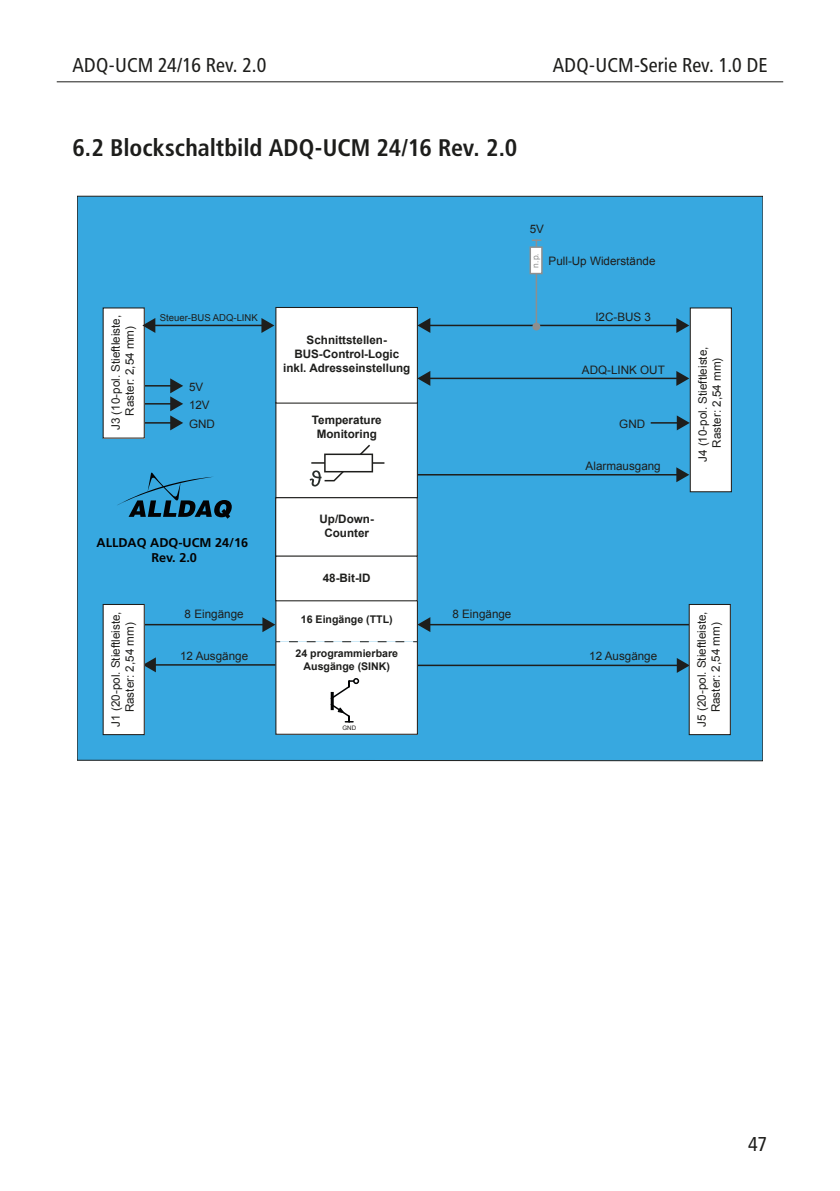
<style>
.page{position:relative;width:840px;height:1191px;background:#fff}
.page>*{position:absolute;margin:0;border:0;box-sizing:border-box;transform-origin:0 0}
.t1{font:700 condensed 24px "Frutiger LT Std";color:#1d1d1b}
.t2{font:condensed 20px "Frutiger LT Std";color:#1d1d1b}
.t3{font:700 12.6px/15.2px "Frutiger LT Std";color:#020203;text-align:center}
.t4{font:11.6px/14px "Arial";color:#1e1e1c;text-align:center}
.t5{font:700 11.6px/14px "Arial";color:#1e1e1c;text-align:center}
.t6{font:700 10.6px/12.8px "Arial";color:#1e1e1c;text-align:center}
.t7{font:9.6px "Arial";color:#1e1e1c}
.t8{font:8.4px "Arial";color:#8e8f8f}
.t9{font:6.2px "Arial";color:#1e1e1c}
</style>
<div class="page">
<hr style="left:57px;top:81px;width:725px;height:1px;background:#1d1d1b">
<div style="left:77px;top:195px;width:685px;height:566px;background:#37a8e0"></div>
<svg style="left:116px;top:472px;width:116px;height:47px;background:#2b85b1"></svg>
<svg style="left:145px;top:378px;width:38px;height:52px;background:#318bb7"></svg>
<hr style="left:417px;top:664px;width:261px;height:2px;background:#1e1e1c">
<svg style="left:676px;top:658px;width:12px;height:15px"></svg>
<hr style="left:428px;top:624px;width:261px;height:1px;background:#1e1e1c">
<svg style="left:417px;top:617px;width:13px;height:15px"></svg>
<hr style="left:154px;top:664px;width:121px;height:1px;background:#1e1e1c">
<svg style="left:145px;top:657px;width:11px;height:15px"></svg>
<hr style="left:143px;top:624px;width:121px;height:1px;background:#1e1e1c">
<svg style="left:262px;top:617px;width:13px;height:15px"></svg>
<div style="left:103px;top:308px;width:41px;height:130px;background:#fff"></div>
<div style="left:103px;top:307px;width:42px;height:131px;border:1px solid #1e1e1c"></div>
<div style="left:276px;top:402px;width:141px;height:96px;background:#fff"></div>
<div style="left:276px;top:307px;width:141px;height:96px;background:#fff"></div>
<div style="left:275px;top:307px;width:142px;height:96px;border:1px solid #1e1e1c"></div>
<div style="left:276px;top:498px;width:141px;height:236px;background:#fff"></div>
<div style="left:275px;top:497px;width:142px;height:238px;border:1px solid #1e1e1c"></div>
<div style="left:688px;top:604px;width:42px;height:130px;background:#fff"></div>
<div style="left:688px;top:604px;width:42px;height:131px;border:1px solid #1e1e1c"></div>
<div style="left:103px;top:604px;width:41px;height:130px;background:#fff"></div>
<div style="left:103px;top:604px;width:42px;height:131px;border:1px solid #1e1e1c"></div>
<hr style="left:311px;top:462px;width:73px;height:2px;background:#1e1e1c">
<div style="left:324px;top:453px;width:49px;height:19px;border:2px solid #1e1e1c"></div>
<svg style="left:309px;top:444px;width:62px;height:42px"></svg>
<svg style="left:330px;top:678px;width:29px;height:45px"></svg>
<svg style="left:289px;top:641px;width:128px;height:1px"></svg>
<hr style="left:153px;top:325px;width:110px;height:1px;background:#1e1e1c">
<svg style="left:261px;top:318px;width:13px;height:15px"></svg>
<svg style="left:142px;top:318px;width:13px;height:15px"></svg>
<hr style="left:428px;top:325px;width:250px;height:1px;background:#1e1e1c">
<svg style="left:676px;top:318px;width:13px;height:15px"></svg>
<svg style="left:417px;top:318px;width:13px;height:15px"></svg>
<hr style="left:535px;top:240px;width:2px;height:86px;background:#8e8f8f">
<div style="left:532px;top:322px;width:8px;height:8px;background:#8e8f8f;border-radius:50%"></div>
<div style="left:530px;top:247px;width:11px;height:26px;background:#fff"></div>
<div style="left:529px;top:246px;width:13px;height:28px;border:2px solid #8e8f8f"></div>
<svg style="left:531px;top:239px;width:10px;height:2px"></svg>
<svg style="left:650px;top:415px;width:39px;height:15px"></svg>
<hr style="left:428px;top:378px;width:250px;height:1px;background:#1e1e1c">
<svg style="left:676px;top:371px;width:13px;height:15px"></svg>
<svg style="left:417px;top:371px;width:13px;height:15px"></svg>
<hr style="left:417px;top:474px;width:261px;height:1px;background:#1e1e1c">
<svg style="left:676px;top:467px;width:13px;height:15px"></svg>
<div style="left:690px;top:308px;width:41px;height:184px;background:#fff"></div>
<div style="left:689px;top:307px;width:42px;height:185px;border:1px solid #1e1e1c"></div>
<div style="left:275px;top:497px;width:142px;height:60px;border:1px solid #1e1e1c"></div>
<h2 class="t2" style="left:72px;top:53px;width:195px">ADQ-UCM 24/16 Rev. 2.0</h2>
<h1 class="t1" style="left:72px;top:133px;width:446px">6.2 Blockschaltbild ADQ-UCM 24/16 Rev. 2.0</h1>
<h2 class="t2" style="left:552px;top:53px;width:216px">ADQ-UCM-Serie Rev. 1.0 DE</h2>
<p class="t4" style="left:529px;top:222px;width:16px">5V</p>
<p class="t8" style="left:529px;top:267px;width:16px;rotate:-90deg">n.p.</p>
<p class="t4" style="left:548px;top:254px;width:108px">Pull-Up Widerstände</p>
<p class="t4" style="left:109px;top:430px;width:117px;rotate:-90deg">J3 (10-pol. Stieftleiste,</p>
<p class="t4" style="left:123px;top:416px;width:91px;rotate:-90deg">Raster: 2,54 mm)</p>
<p class="t7" style="left:160px;top:311px;width:99px">Steuer-BUS ADQ-LINK</p>
<p class="t4" style="left:595px;top:310px;width:57px">I2C-BUS 3</p>
<p class="t4" style="left:189px;top:378px;width:22px;line-height:18px;text-align:left">5V<br>12V</p>
<p class="t4" style="left:189px;top:417px;width:27px">GND</p>
<p class="t5" style="left:283px;top:334px;width:129px">Schnittstellen-<br>BUS-Control-Logic inkl. Adresseinstellung</p>
<p class="t5" style="left:312px;top:414px;width:71px">Temperature<br>Monitoring</p>
<p class="t4" style="left:581px;top:363px;width:84px">ADQ-LINK OUT</p>
<p class="t4" style="left:619px;top:417px;width:27px">GND</p>
<p class="t4" style="left:585px;top:459px;width:77px">Alarmausgang</p>
<p class="t3" style="left:96px;top:535px;width:153px">ALLDAQ ADQ-UCM 24/16<br>Rev. 2.0</p>
<p class="t5" style="left:319px;top:512px;width:56px">Up/Down-<br>Counter</p>
<p class="t5" style="left:322px;top:571px;width:49px">48-Bit-ID</p>
<p class="t4" style="left:109px;top:726px;width:117px;rotate:-90deg">J1 (20-pol. Stieftleiste,<br>Raster: 2,54 mm)</p>
<p class="t4" style="left:184px;top:607px;width:60px">8 Eingänge</p>
<p class="t4" style="left:452px;top:607px;width:60px">8 Eingänge</p>
<p class="t6" style="left:301px;top:613px;width:93px">16 Eingänge (TTL)</p>
<p class="t6" style="left:295px;top:647px;width:104px">24 programmierbare<br>Ausgänge (SINK)</p>
<p class="t4" style="left:180px;top:648px;width:69px">12 Ausgänge</p>
<p class="t4" style="left:589px;top:648px;width:69px">12 Ausgänge</p>
<p class="t9" style="left:342px;top:723px;width:15px">GND</p>
<p class="t4" style="left:695px;top:462px;width:117px;rotate:-90deg">J4 (10-pol. Stieftleiste,<br>Raster: 2,54 mm)</p>
<p class="t4" style="left:694px;top:726px;width:117px;rotate:-90deg">J5 (20-pol. Stieftleiste,<br>Raster: 2,54 mm)</p>
<h2 class="t2" style="left:747px;top:1132px;width:20px">47</h2>
</div>
